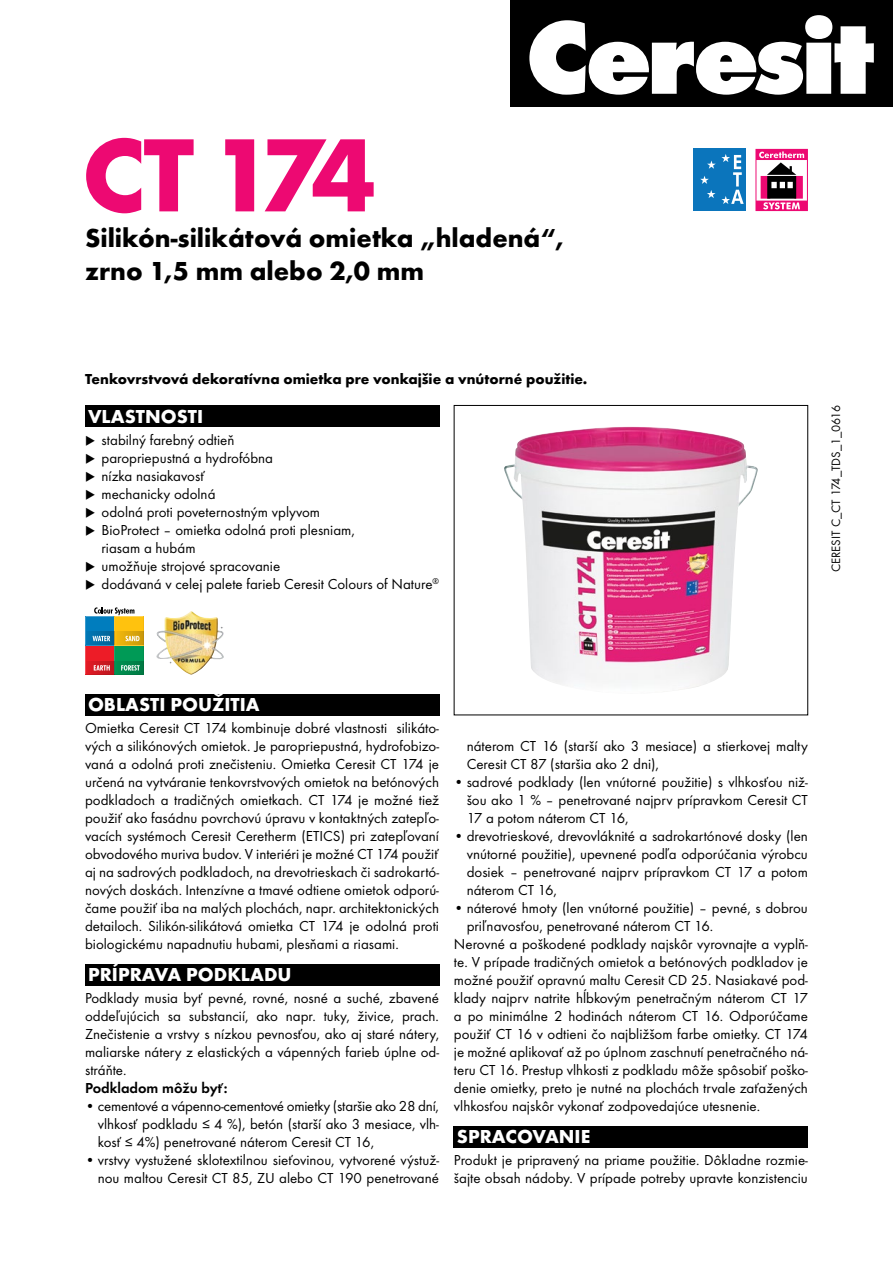
<style>
.page{position:relative;width:893px;height:1263px;background:#fff}
.page>*{position:absolute;margin:0;border:0;box-sizing:border-box;transform-origin:0 0}
.t1{font:700 108px "Futura TOT";color:#ed0972}
.t2{font:700 27px/32.4px "Futura TOT";color:#000}
.t3{font:700 19.5px "Futura TOT";color:#fff}
.t4{font:15px/18px "Futura TOT";color:#000;text-align:justify}
.t5{font:700 15px "Futura TOT";color:#000}
.t6{font:600 15px "Futura TOT";color:#000}
.t7{font:12.6px "Futura TOT";color:#000}
</style>
<div class="page">
<div style="left:85px;top:406px;width:354px;height:21px;background:#000"></div>
<div style="left:85px;top:694px;width:354px;height:21px;background:#000"></div>
<div style="left:85px;top:964px;width:354px;height:21px;background:#000"></div>
<div style="left:454px;top:1126px;width:354px;height:21px;background:#000"></div>
<img style="left:504px;top:427px;width:254px;height:263px">
<div style="left:510px;top:0;width:383px;height:107px;background:#000"></div>
<svg style="left:529px;top:15px;width:345px;height:80px"></svg>
<svg style="left:755px;top:149px;width:53px;height:62px"></svg>
<div style="left:693px;top:149px;width:53px;height:62px;background:#0b75bc"></div>
<svg style="left:700px;top:154px;width:44px;height:50px"></svg>
<svg style="left:85px;top:607px;width:59px;height:68px;background:#888a68"></svg>
<img style="left:156px;top:611px;width:68px;height:64px">
<h1 class="t1" style="left:82px;top:108px;width:296px">CT 174</h1>
<h2 class="t2" style="left:85px;top:222px;width:480px">Silikón-silikátová omietka „hladená“, zrno 1,5 mm alebo 2,0 mm</h2>
<p class="t5" style="left:85px;top:369px;width:504px">Tenkovrstvová dekoratívna omietka pre vonkajšie a vnútorné použitie.</p>
<h3 class="t3" style="left:88px;top:404px;width:117px">VLASTNOSTI</h3>
<p class="t4" style="left:85px;top:431px;width:151px">◆ stabilný farebný odtieň</p>
<p class="t4" style="left:85px;top:449px;width:190px">◆ paropriepustná a hydrofóbna</p>
<p class="t4" style="left:85px;top:467px;width:121px">◆ nízka nasiakavosť</p>
<p class="t4" style="left:85px;top:485px;width:132px">◆ mechanicky odolná</p>
<p class="t4" style="left:85px;top:503px;width:237px">◆ odolná proti poveternostným vplyvom</p>
<p class="t4" style="left:102px;top:521px;width:255px;text-indent:-16px">◆ BioProtect – omietka odolná proti plesniam, riasam a hubám</p>
<p class="t4" style="left:85px;top:557px;width:197px">◆ umožňuje strojové spracovanie</p>
<p class="t4" style="left:85px;top:575px;width:355px">◆ dodávaná v celej palete farieb Ceresit Colours of Nature<sup>®</sup></p>
<p class="t7" style="left:828px;top:572px;width:168px;rotate:-90deg">CERESIT C_CT 174_TDS_1_0616</p>
<h3 class="t3" style="left:88px;top:692px;width:173px">OBLASTI POUŽITIA</h3>
<p class="t4" style="left:85px;top:719px;width:356px">Omietka Ceresit CT 174 kombinuje dobré vlastnosti silikáto&shy;vých a silikónových omietok. Je paropriepustná, hydrofobizo&shy;vaná a odolná proti znečisteniu. Omietka Ceresit CT 174 je určená na vytváranie tenkovrstvových omietok na betónových podkladoch a tradičných omietkach. CT 174 je možné tiež použiť ako fasádnu povrchovú úpravu v kontaktných zatepľo&shy;vacích systémoch Ceresit Ceretherm (ETICS) pri zatepľovaní obvodového muriva budov. V interiéri je možné CT 174 použiť aj na sadrových podkladoch, na drevotrieskach či sadrokartó&shy;nových doskách. Intenzívne a tmavé odtiene omietok odporú&shy;čame použiť iba na malých plochách, napr. architektonických detailoch. Silikón-silikátová omietka CT 174 je odolná proti biologickému napadnutiu hubami, plesňami a riasami.</p>
<h3 class="t3" style="left:88px;top:962px;width:205px">PRÍPRAVA PODKLADU</h3>
<p class="t4" style="left:85px;top:989px;width:356px">Podklady musia byť pevné, rovné, nosné a suché, zbavené oddeľujúcich sa substancií, ako napr. tuky, živice, prach.<br>Znečistenie a vrstvy s nízkou pevnosťou, ako aj staré nátery, maliarske nátery z elastických a vápenných farieb úplne od&shy;stráňte.</p>
<p class="t6" style="left:85px;top:1079px;width:144px">Podkladom môžu byť:</p>
<p class="t4" style="left:98px;top:1097px;width:343px;text-indent:-13px">• cementové a vápenno-cementové omietky (staršie ako 28 dní, vlhkosť podkladu ≤ 4 %), betón (starší ako 3 mesiace, vlh&shy;kosť ≤ 4%) penetrované náterom Ceresit CT 16,</p>
<p class="t4" style="left:85px;top:1151px;width:356px;text-align:right">• vrstvy vystužené sklotextilnou sieťovinou, vytvorené výstuž&shy;nou maltou Ceresit CT 85, ZU alebo CT 190 penetrované</p>
<p class="t4" style="left:467px;top:737px;width:343px">náterom CT 16 (starší ako 3 mesiace) a stierkovej malty<br>Ceresit CT 87 (staršia ako 2 dni),</p>
<p class="t4" style="left:467px;top:773px;width:343px;text-indent:-13px">• sadrové podklady (len vnútorné použitie) s vlhkosťou niž&shy;šou ako 1 % – penetrované najprv prípravkom Ceresit CT 17 a potom náterom CT 16,</p>
<p class="t4" style="left:467px;top:827px;width:343px;text-indent:-13px">• drevotrieskové, drevovláknité a sadrokartónové dosky (len vnútorné použitie), upevnené podľa odporúčania výrobcu dosiek – penetrované najprv prípravkom CT 17 a potom náterom CT 16,</p>
<p class="t4" style="left:454px;top:899px;width:355px">• náterové hmoty (len vnútorné použitie) – pevné, s dobrou</p>
<p class="t4" style="left:467px;top:917px;width:248px">priľnavosťou, penetrované náterom CT 16.</p>
<p class="t4" style="left:454px;top:935px;width:355px">Nerovné a poškodené podklady najskôr vyrovnajte a vyplň-</p>
<p class="t4" style="left:454px;top:953px;width:355px">te. V prípade tradičných omietok a betónových podkladov je</p>
<p class="t4" style="left:454px;top:971px;width:355px">možné použiť opravnú maltu Ceresit CD 25. Nasiakavé pod-</p>
<p class="t4" style="left:454px;top:989px;width:355px">klady najprv natrite hĺbkovým penetračným náterom CT 17</p>
<p class="t4" style="left:454px;top:1007px;width:355px">a po minimálne 2 hodinách náterom CT 16. Odporúčame</p>
<p class="t4" style="left:454px;top:1025px;width:355px">použiť CT 16 v odtieni čo najbližšom farbe omietky. CT 174</p>
<p class="t4" style="left:454px;top:1043px;width:356px">je možné aplikovať až po úplnom zaschnutí penetračného ná-</p>
<p class="t4" style="left:454px;top:1061px;width:355px">teru CT 16. Prestup vlhkosti z podkladu môže spôsobiť poško-</p>
<p class="t4" style="left:454px;top:1079px;width:355px">denie omietky, preto je nutné na plochách trvale zaťažených</p>
<p class="t4" style="left:454px;top:1097px;width:308px">vlhkosťou najskôr vykonať zodpovedajúce utesnenie.</p>
<h3 class="t3" style="left:457px;top:1124px;width:135px">SPRACOVANIE</h3>
<p class="t4" style="left:454px;top:1151px;width:356px">Produkt je pripravený na priame použitie. Dôkladne rozmie&shy;šajte obsah nádoby. V prípade potreby upravte konzistenciu</p>
</div>
